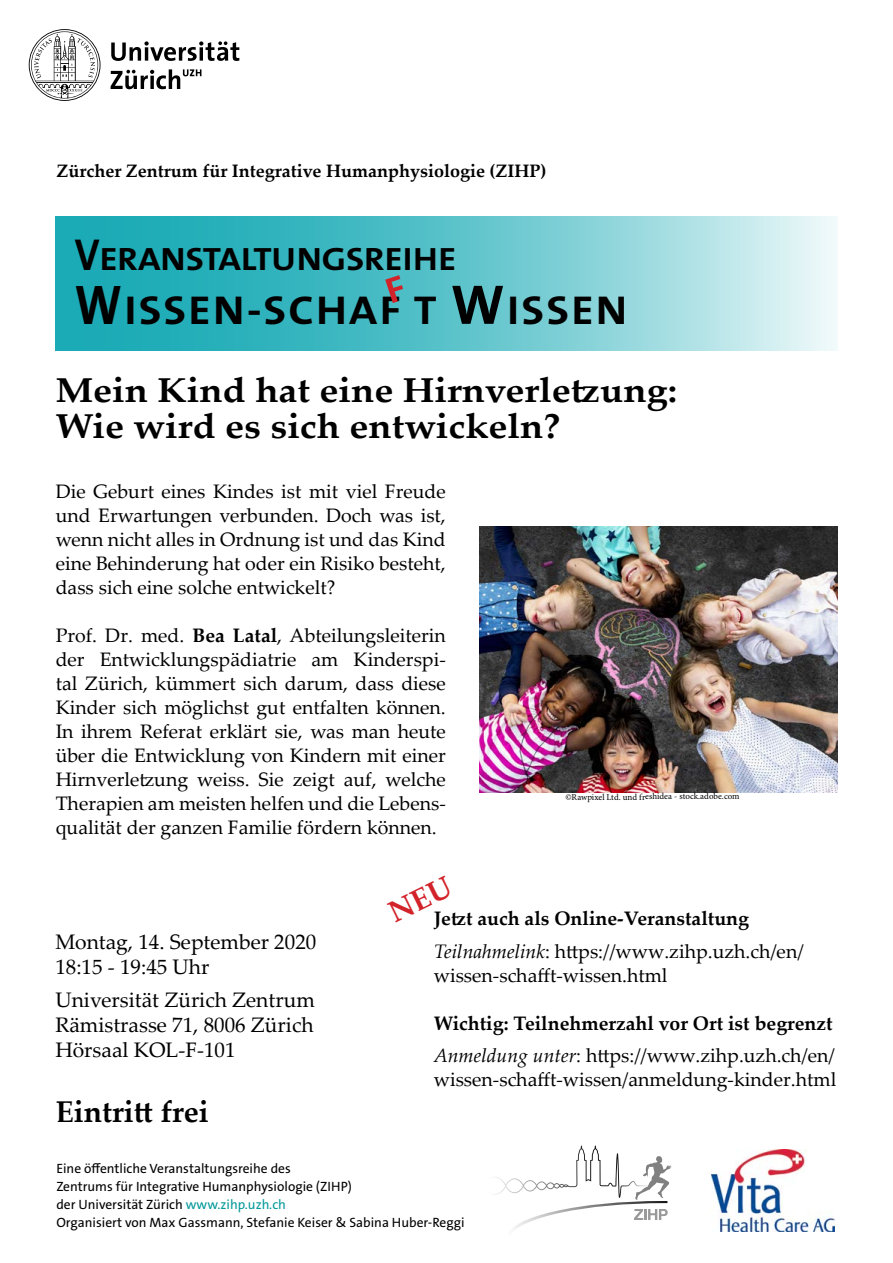
<style>
.page{position:relative;width:893px;height:1263px;background:#fff}
.page>*{position:absolute;margin:0;border:0;box-sizing:border-box;transform-origin:0 0}
.t1{font:40.5px "The Sans LP7 Bld";letter-spacing:.05em;color:#000;scale:1.11 1}
.t2{font:700 34.5px/36px "Palatino Linotype";color:#000;scale:1.1 1}
.t3{font:32.4px "The Sans LP7 Bld";color:#000;scale:1.11 1}
.t4{font:700 30px "Palatino Linotype";color:#000}
.t5{font:21px/25.2px "Palatino Linotype";color:#000}
.t6{font:19.5px/24px "Palatino Linotype";color:#000;text-align:justify}
.t7{font:700 19.5px/32.5px "Palatino Linotype";color:#000}
.t8{font:700 18px "Palatino Linotype";color:#000}
.t9{font:13.5px/18px "The Sans LP5 Plain";color:#000}
.t10{font:9px "Minion Pro";color:#000}
.s1{font-size:45px}
.s2{font-size:56.25px}
.s3{font-weight:700}
.s4{font-weight:400;font-style:italic}
.s5{font-weight:400}
.s6{color:#06999b}
</style>
<div class="page">
<svg style="left:56px;top:216px;width:781px;height:135px"></svg>
<svg style="left:29px;top:29px;width:210px;height:72px"></svg>
<img style="left:480px;top:526px;width:357px;height:266px">
<svg style="left:494px;top:1145px;width:177px;height:84px"></svg>
<img style="left:711px;top:1150px;width:124px;height:81px">
<svg style="left:385px;top:275px;width:22px;height:28px"></svg>
<p class="t8" style="left:56px;top:158px;width:492px">Zürcher Zentrum für Integrative Humanphysiologie (ZIHP)</p>
<h3 class="t3" style="left:75px;top:238px;width:345px"><span class="s1">V</span>ERANSTALTUNGSREIHE</h3>
<h1 class="t1" style="left:75px;top:284px;width:499px"><span class="s2">W</span>ISSEN-SCHAF T <span class="s2">W</span>ISSEN</h1>
<h2 class="t2" style="left:55px;top:371px;width:567px">Mein Kind hat eine Hirnverletzung:<br>Wie wird es sich entwickeln?</h2>
<p class="t6" style="left:56px;top:479px;width:392px">Die Geburt eines Kindes ist mit viel Freude und Erwartungen verbunden. Doch was ist, wenn nicht alles in Ordnung ist und das Kind eine Behinderung hat oder ein Risiko besteht, dass sich eine solche entwickelt?</p>
<p class="t6" style="left:56px;top:623px;width:392px">Prof. Dr. med. <span class="s3">Bea Latal</span>, Abteilungsleiterin der Entwicklungspädiatrie am Kinderspi&shy;tal Zürich, kümmert sich darum, dass diese Kinder sich möglichst gut entfalten können.<br>In ihrem Referat erklärt sie, was man heute über die Entwicklung von Kindern mit einer Hirnverletzung weiss. Sie zeigt auf, welche Therapien am meisten helfen und die Lebens&shy;qualität der ganzen Familie fördern können.</p>
<p class="t10" style="left:565px;top:792px;width:176px;rotate:-1deg">©Rawpixel Ltd. und freshidea - stock.adobe.com</p>
<p class="t5" style="left:55px;top:928px;width:262px">Montag, 14. September 2020<br>18:15 - 19:45 Uhr</p>
<p class="t5" style="left:55px;top:986px;width:261px;text-align:justify">Universität Zürich Zentrum Rämistrasse 71, 8006 Zürich Hörsaal KOL-F-101</p>
<h3 class="t4" style="left:56px;top:1091px;width:154px">Eintritt frei</h3>
<p class="t7" style="left:434px;top:902px;width:371px">Jetzt auch als Online-Veranstaltung<br><span class="s4">Teilnahmelink</span><span class="s5">: https://www.zihp.uzh.ch/en/</span></p>
<p class="t6" style="left:434px;top:962px;width:235px">wissen-schafft-wissen.html</p>
<p class="t7" style="left:434px;top:1006px;width:403px">Wichtig: Teilnehmerzahl vor Ort ist begrenzt<br><span class="s4">Anmeldung unter</span><span class="s5">: https://www.zihp.uzh.ch/en/</span></p>
<p class="t6" style="left:434px;top:1067px;width:404px">wissen-schafft-wissen/anmeldung-kinder.html</p>
<p class="t9" style="left:56px;top:1159px;width:410px">Eine öffentliche Veranstaltungsreihe des<br>Zentrums für Integrative Humanphysiologie (ZIHP)<br>der Universität Zürich <span class="s6">www.zihp.uzh.ch<br></span>Organisiert von Max Gassmann, Stefanie Keiser &amp; Sabina Huber-Reggi</p>
</div>
